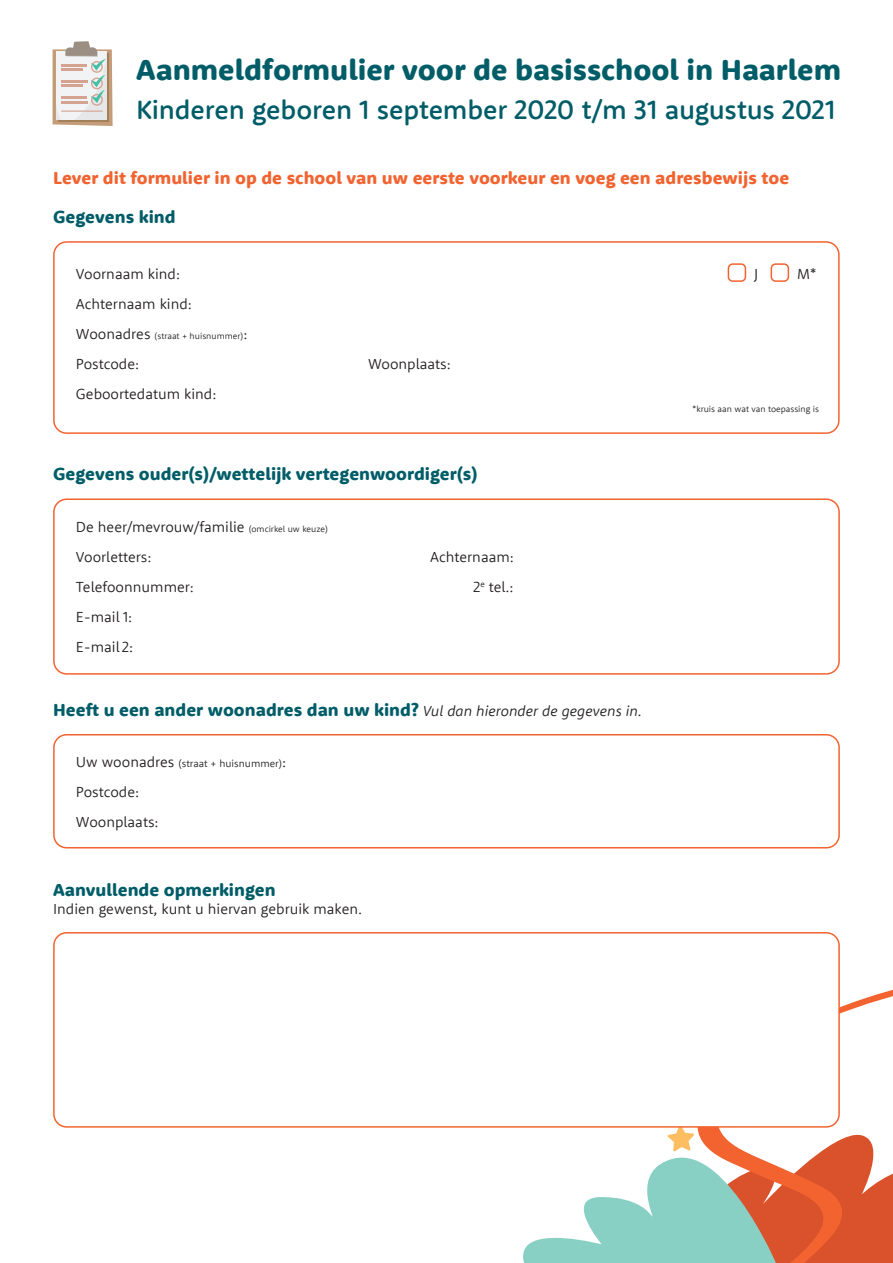
<style>
.page{position:relative;width:893px;height:1263px;background:#fff}
.page>*{position:absolute;margin:0;border:0;box-sizing:border-box;transform-origin:0 0}
.t1{font:800 30px "Rooney Sans";color:#005d68}
.t2{font:500 27.3px "Rooney Sans";letter-spacing:-.005em;color:#005d68}
.t3{font:800 18px "Rooney Sans";color:#005d68}
.t4{font:800 18px "Rooney Sans";color:#f26330}
.t5{font:300 15px/30px "Rooney Sans";color:#231f20}
.t6{font:300 10.5px "Rooney Sans";color:#231f20}
.t7{font:300 9px "Rooney Sans";color:#231f20}
.s1{font-size:15px}
.s2{font-size:9px}
.s3{font-weight:300;font-style:italic;font-size:15px;color:#231f20}
</style>
<div class="page">
<svg style="left:53px;top:41px;width:60px;height:85px"></svg>
<hr style="left:61px;top:111px;width:42px;height:1px;background:#d4a391">
<svg style="left:523px;top:1238px;width:25px;height:25px"></svg>
<svg style="left:548px;top:989px;width:345px;height:274px"></svg>
<div style="left:728px;top:263px;width:18px;height:19px;border:2px solid #f26330;border-radius:4px"></div>
<div style="left:771px;top:263px;width:18px;height:19px;border:2px solid #f26330;border-radius:4px"></div>
<div style="left:53px;top:241px;width:787px;height:193px;border:2px solid #f26330;border-radius:13px"></div>
<div style="left:53px;top:498px;width:787px;height:177px;border:2px solid #f26330;border-radius:13px"></div>
<div style="left:53px;top:734px;width:787px;height:114px;border:2px solid #f26330;border-radius:13px"></div>
<div style="left:54px;top:933px;width:785px;height:194px;background:#fff;border-radius:13px"></div>
<div style="left:53px;top:932px;width:787px;height:196px;border:2px solid #f26330;border-radius:13px"></div>
<h1 class="t1" style="left:136px;top:50px;width:707px">Aanmeldformulier voor de basisschool in Haarlem</h1>
<h2 class="t2" style="left:136px;top:92px;width:701px">Kinderen geboren 1 september 2020 t/m 31 augustus 2021</h2>
<p class="t4" style="left:53px;top:166px;width:738px">Lever dit formulier in op de school van uw eerste voorkeur en voeg een adresbewijs toe</p>
<p class="t3" style="left:53px;top:205px;width:124px">Gegevens kind</p>
<p class="t5" style="left:76px;top:258px;width:106px">Voornaam kind:</p>
<p class="t5" style="left:754px;top:258px;width:6px">J</p>
<p class="t5" style="left:797px;top:258px;width:21px">M*</p>
<p class="t5" style="left:76px;top:288px;width:117px">Achternaam kind:</p>
<p class="t7" style="left:76px;top:330px;width:173px"><span class="s1">Woonadres</span> (straat + huisnummer)<span class="s1">:</span></p>
<p class="t5" style="left:76px;top:348px;width:65px">Postcode:</p>
<p class="t5" style="left:368px;top:348px;width:84px">Woonplaats:</p>
<p class="t5" style="left:76px;top:378px;width:142px">Geboortedatum kind:</p>
<p class="t7" style="left:693px;top:403px;width:128px">*kruis aan wat van toepassing is</p>
<p class="t3" style="left:53px;top:462px;width:426px">Gegevens ouder(s)/wettelĳk vertegenwoordiger(s)</p>
<p class="t5" style="left:76px;top:511px;width:254px">De heer/mevrouw/familie <span class="s2">(omcirkel uw keuze)<br></span>Voorletters:</p>
<p class="t5" style="left:430px;top:541px;width:85px">Achternaam:</p>
<p class="t5" style="left:76px;top:571px;width:119px">Telefoonnummer:</p>
<p class="t5" style="left:473px;top:571px;width:42px">2<sup>e</sup> tel.:</p>
<p class="t5" style="left:76px;top:601px;width:59px">E-mail 1:<br>E-mail 2:</p>
<p class="t3" style="left:53px;top:698px;width:590px">Heeft u een ander woonadres dan uw kind? <span class="s3">Vul dan hieronder de gegevens in.</span></p>
<p class="t6" style="left:76px;top:757px;width:212px"><span class="s1">Uw woonadres</span> (straat + huisnummer)<span class="s1">:</span></p>
<p class="t5" style="left:76px;top:777px;width:84px">Postcode:<br>Woonplaats:</p>
<p class="t3" style="left:53px;top:878px;width:224px">Aanvullende opmerkingen</p>
<p class="t5" style="left:53px;top:893px;width:311px">Indien gewenst, kunt u hiervan gebruik maken.</p>
</div>
